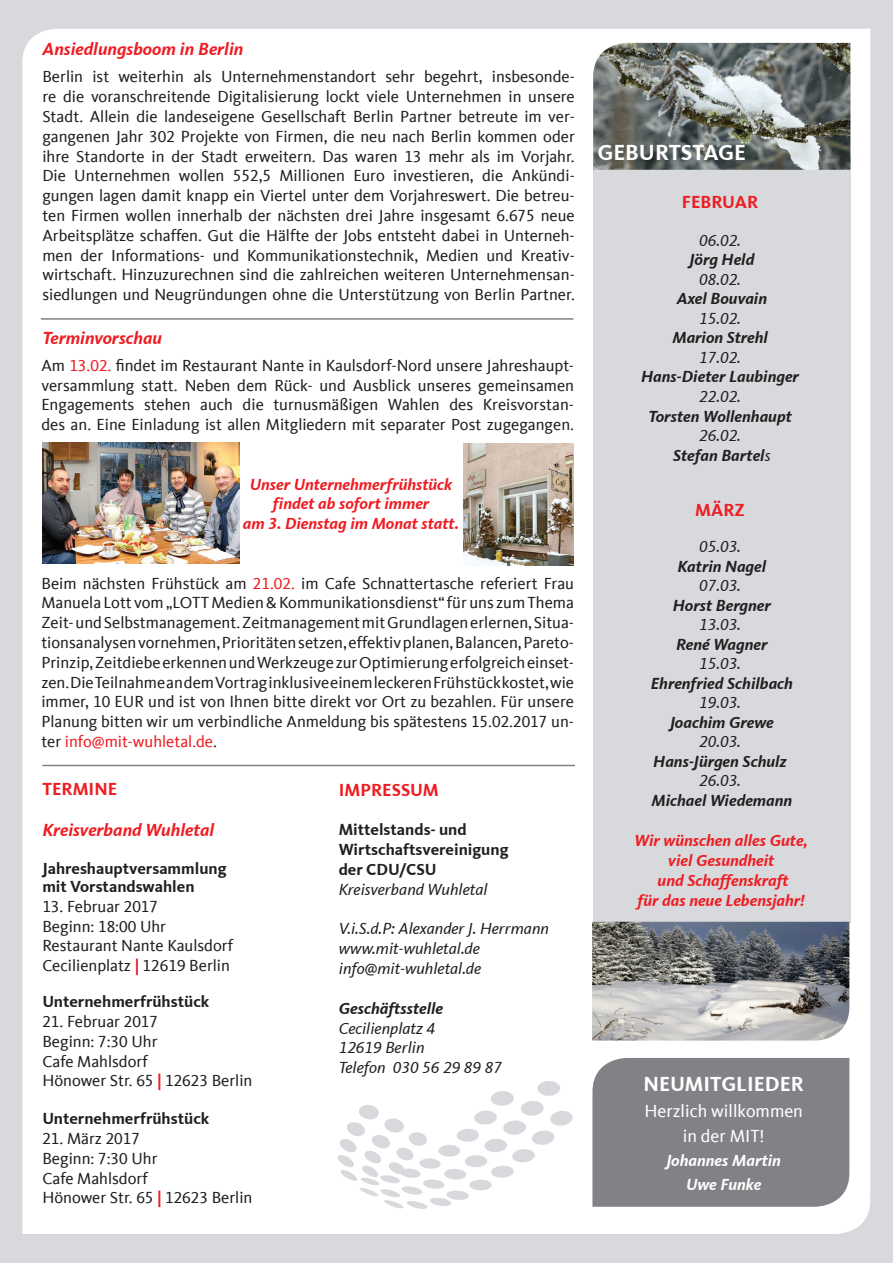
<style>
.page{position:relative;width:893px;height:1263px;background:#d7d9dc}
.page>*{position:absolute;margin:0;border:0;box-sizing:border-box;transform-origin:0 0}
.t1{font:700 22.5px "CDU Kievit Tab";color:#fff}
.t2{font:700 21px "CDU Kievit Tab";color:#fff}
.t3{font:italic 700 18px "CDU Kievit Tab";color:#ee1d23}
.t4{font:700 18px "CDU Kievit Tab";color:#ee1d23}
.t5{font:18px/25.5px "CDU Kievit Tab";color:#fff;text-align:center}
.t6{font:16.5px/19.8px "CDU Kievit Tab";color:#231f20;text-align:justify}
.t7{font:italic 16.5px/19.8px "CDU Kievit Tab";color:#231f20}
.t8{font:italic 700 16.5px/19.5px "CDU Kievit Tab";color:#231f20;text-align:center}
.t9{font:italic 700 16.5px/19.8px "CDU Kievit Tab";color:#ee1d23;text-align:center}
.t10{font:700 16.5px/19.8px "CDU Kievit Tab";color:#231f20}
.t11{font:italic 700 16.5px/24px "CDU Kievit Tab";color:#fff;text-align:center}
.s1{color:#ee1d23}
.s2{font-weight:700;color:#ee1d23}
.s3{font-weight:400}
</style>
<div class="page">
<div style="left:22px;top:29px;width:848px;height:1205px;background:#fff"></div>
<div style="left:593px;top:157px;width:257px;height:766px;background:#d7d9dc"></div>
<img style="left:593px;top:43px;width:257px;height:127px">
<svg style="left:338px;top:1080px;width:239px;height:129px"></svg>
<hr style="left:42px;top:765px;width:533px;height:1px;background:#808285">
<img style="left:592px;top:922px;width:257px;height:118px">
<div style="left:592px;top:1058px;width:257px;height:149px;background:#808285"></div>
<hr style="left:41px;top:318px;width:532px;height:2px;background:#808285">
<img style="left:43px;top:443px;width:196px;height:121px">
<img style="left:463px;top:444px;width:111px;height:121px">
<p class="t3" style="left:43px;top:39px;width:202px">Ansiedlungsboom in Berlin</p>
<p class="t6" style="left:42px;top:67px;width:534px">Berlin ist weiterhin als Unternehmenstandort sehr begehrt, insbesonde&shy;re die voranschreitende Digitalisierung lockt viele Unternehmen in unsere Stadt. Allein die landeseigene Gesellschaft Berlin Partner betreute im ver&shy;gangenen Jahr 302 Projekte von Firmen, die neu nach Berlin kommen oder ihre Standorte in der Stadt erweitern. Das waren 13 mehr als im Vorjahr.<br>Die Unternehmen wollen 552,5 Millionen Euro investieren, die Ankündi&shy;gungen lagen damit knapp ein Viertel unter dem Vorjahreswert. Die betreu&shy;ten Firmen wollen innerhalb der nächsten drei Jahre insgesamt 6.675 neue Arbeitsplätze schaffen. Gut die Hälfte der Jobs entsteht dabei in Unterneh&shy;men der Informations- und Kommunikationstechnik, Medien und Kreativ&shy;wirtschaft. Hinzuzurechnen sind die zahlreichen weiteren Unternehmensan&shy;siedlungen und Neugründungen ohne die Unterstützung von Berlin Partner.</p>
<p class="t3" style="left:43px;top:327px;width:121px">Terminvorschau</p>
<p class="t6" style="left:41px;top:356px;width:534px">Am <span class="s1">13.02.</span> findet im Restaurant Nante in Kaulsdorf-Nord unsere Jahreshaupt&shy;versammlung statt. Neben dem Rück- und Ausblick unseres gemeinsamen Engagements stehen auch die turnusmäßigen Wahlen des Kreisvorstan&shy;des an. Eine Einladung ist allen Mitgliedern mit separater Post zugegangen.</p>
<p class="t9" style="left:243px;top:474px;width:218px">Unser Unternehmerfrühstück findet ab sofort immer<br>am 3. Dienstag im Monat statt.</p>
<p class="t6" style="left:41px;top:573px;width:534px">Beim nächsten Frühstück am <span class="s1">21.02.</span> im Cafe Schnattertasche referiert Frau Manuela Lott vom „LOTT Medien &amp; Kommunikationsdienst“ für uns zum Thema Zeit- und Selbstmanagement. Zeitmanagement mit Grundlagen erlernen, Situa&shy;tionsanalysen vornehmen, Prioritäten setzen, effektiv planen, Balancen, Pareto-Prinzip, Zeitdiebe erkennen und Werkzeuge zur Optimierung erfolgreich einset&shy;zen. Die Teilnahme an dem Vortrag inklusive einem leckeren Frühstück kostet, wie immer, 10 EUR und ist von Ihnen bitte direkt vor Ort zu bezahlen. Für unsere Planung bitten wir um verbindliche Anmeldung bis spätestens 15.02.2017 un&shy;ter <span class="s1">info@mit-wuhletal.de</span>.</p>
<p class="t4" style="left:42px;top:779px;width:76px">TERMINE</p>
<p class="t3" style="left:42px;top:819px;width:173px">Kreisverband Wuhletal</p>
<p class="t10" style="left:42px;top:859px;width:186px;line-height:18px">Jahreshauptversammlung mit Vorstandswahlen</p>
<p class="t6" style="left:42px;top:896px;width:192px;text-align:left">13. Februar 2017<br>Beginn: 18:00 Uhr<br>Restaurant Nante Kaulsdorf<br>Cecilienplatz <span class="s2">|</span> 12619 Berlin</p>
<p class="t10" style="left:42px;top:992px;width:169px">Unternehmerfrühstück</p>
<p class="t6" style="left:42px;top:1012px;width:212px;text-align:left">21. Februar 2017<br>Beginn: 7:30 Uhr<br>Cafe Mahlsdorf<br>Hönower Str. 65 <span class="s2">|</span> 12623 Berlin</p>
<p class="t10" style="left:42px;top:1109px;width:169px">Unternehmerfrühstück</p>
<p class="t6" style="left:42px;top:1129px;width:212px;text-align:left">21. März 2017<br>Beginn: 7:30 Uhr<br>Cafe Mahlsdorf<br>Hönower Str. 65 <span class="s2">|</span> 12623 Berlin</p>
<p class="t4" style="left:339px;top:779px;width:102px">IMPRESSUM</p>
<p class="t10" style="left:339px;top:820px;width:171px">Mittelstands- und<br>Wirtschaftsvereinigung der CDU/CSU</p>
<p class="t7" style="left:339px;top:879px;width:150px">Kreisverband Wuhletal</p>
<p class="t7" style="left:339px;top:919px;width:212px">V.i.S.d.P: Alexander J. Herrmann www.mit-wuhletal.de info@mit-wuhletal.de</p>
<p class="t8" style="left:339px;top:998px;width:106px">Geschäftsstelle</p>
<p class="t7" style="left:339px;top:1018px;width:165px">Cecilienplatz 4<br>12619 Berlin<br>Telefon 030 56 29 89 87</p>
<h1 class="t1" style="left:597px;top:139px;width:150px">GEBURTSTAGE</h1>
<p class="t4" style="left:682px;top:192px;width:78px">FEBRUAR</p>
<p class="t7" style="left:699px;top:231px;width:43px">06.02.</p>
<p class="t8" style="left:689px;top:250px;width:66px">Jörg Held</p>
<p class="t7" style="left:699px;top:270px;width:43px">08.02.</p>
<p class="t8" style="left:677px;top:289px;width:92px">Axel Bouvain</p>
<p class="t7" style="left:699px;top:309px;width:43px">15.02.</p>
<p class="t8" style="left:672px;top:328px;width:97px">Marion Strehl</p>
<p class="t7" style="left:699px;top:348px;width:43px">17.02.</p>
<p class="t8" style="left:641px;top:367px;width:159px">Hans-Dieter Laubinger</p>
<p class="t7" style="left:699px;top:387px;width:43px">22.02.</p>
<p class="t8" style="left:648px;top:406px;width:145px">Torsten Wollenhaupt</p>
<p class="t8" style="left:673px;top:426px;width:99px"><span class="s3">26.02.<br></span>Stefan Bartel<span class="s3">s</span></p>
<p class="t4" style="left:695px;top:499px;width:51px">MÄRZ</p>
<p class="t7" style="left:699px;top:537px;width:43px">05.03.</p>
<p class="t8" style="left:678px;top:556px;width:90px">Katrin Nagel</p>
<p class="t7" style="left:699px;top:576px;width:43px">07.03.</p>
<p class="t8" style="left:673px;top:595px;width:99px">Horst Bergner</p>
<p class="t7" style="left:699px;top:615px;width:43px">13.03.</p>
<p class="t8" style="left:676px;top:634px;width:93px">René Wagner</p>
<p class="t7" style="left:699px;top:654px;width:43px">15.03.</p>
<p class="t8" style="left:651px;top:673px;width:144px">Ehrenfried Schilbach</p>
<p class="t7" style="left:699px;top:693px;width:43px">19.03.</p>
<p class="t8" style="left:670px;top:712px;width:105px">Joachim Grewe</p>
<p class="t7" style="left:699px;top:732px;width:43px">20.03.</p>
<p class="t8" style="left:653px;top:751px;width:135px">Hans-Jürgen Schulz</p>
<p class="t7" style="left:699px;top:771px;width:43px">26.03.</p>
<p class="t8" style="left:652px;top:790px;width:142px">Michael Wiedemann</p>
<p class="t9" style="left:634px;top:830px;width:175px">Wir wünschen alles Gute, viel Gesundheit<br>und Schaffenskraft<br>für das neue Lebensjahr!</p>
<p class="t2" style="left:643px;top:1072px;width:162px">NEUMITGLIEDER</p>
<p class="t5" style="left:644px;top:1098px;width:160px">Herzlich willkommen in der MIT!</p>
<p class="t11" style="left:666px;top:1148px;width:116px">Johannes Martin<br>Uwe Funke</p>
</div>
